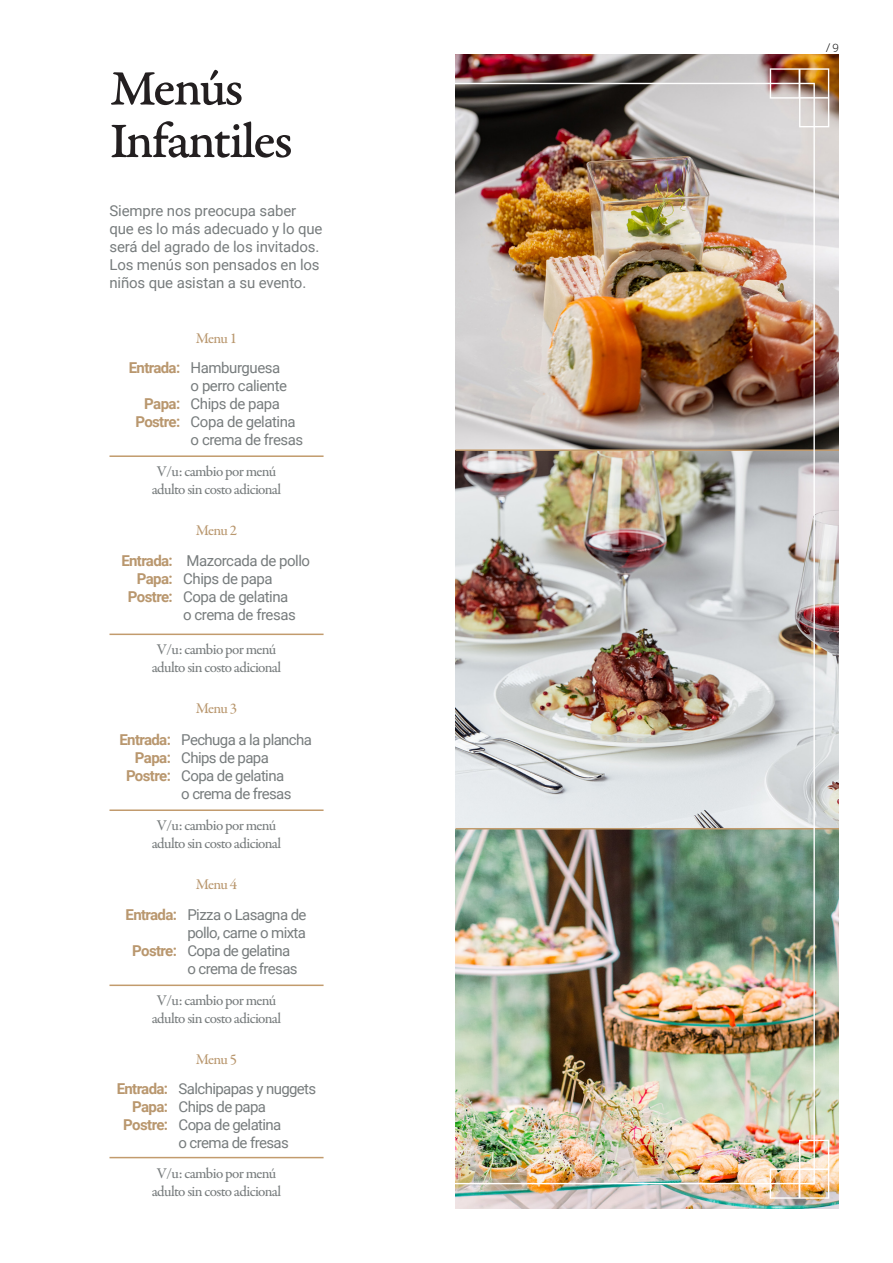
<style>
.page{position:relative;width:893px;height:1263px;background:#fff}
.page>*{position:absolute;margin:0;border:0;box-sizing:border-box;transform-origin:0 0}
.Titulo_G1_1{font:52.5px "Garamond Premr Pro Med Capt";letter-spacing:-.04em;color:#231f20}
.Texto_T2_1{font:15px/18px "Roboto";letter-spacing:-.03em;color:#777c7d}
.Titulo_P2_1{font:500 15px/18px "Garamond Premr Pro";letter-spacing:-.04em;color:#777c7d;text-align:center}
.Texto_T2_1-2{font:15px/18px "Roboto";letter-spacing:-.01em;color:#777c7d}
.Texto_T4_1{font:700 15px "Roboto";letter-spacing:-.045em;color:#b9976e}
.Texto_T1_1{font:500 15px "Garamond Premr Pro";letter-spacing:-.055em;color:#b9976e}
.t1{font:300 12px "Syabil";color:#000001}
</style>
<div class="page">
<img style="left:455px;top:54px;width:384px;height:395px">
<svg style="left:829px;top:451px;width:10px;height:377px;background:#c9c0c0"></svg>
<img style="left:455px;top:829px;width:384px;height:380px">
<hr style="left:455px;top:449px;width:384px;height:2px;background:#c29b6d">
<hr style="left:455px;top:828px;width:384px;height:1px;background:#c29b6d">
<img style="left:455px;top:68px;width:374px;height:1131px">
<hr style="left:109px;top:455px;width:215px;height:2px;background:#c29b6d">
<hr style="left:109px;top:809px;width:215px;height:2px;background:#c29b6d">
<hr style="left:109px;top:633px;width:215px;height:2px;background:#c29b6d">
<hr style="left:109px;top:984px;width:215px;height:2px;background:#c29b6d">
<hr style="left:109px;top:1157px;width:215px;height:1px;background:#c29b6d">
<p class="Titulo_G1_1" style="left:109px;top:56px;width:136px">Menús</p>
<p class="Titulo_G1_1" style="left:109px;top:109px;width:185px">Infantiles</p>
<p class="Texto_T2_1-2" style="left:109px;top:201px;width:215px">Siempre nos preocupa saber que es lo más adecuado y lo que será del agrado de los invitados.<br>Los menús son pensados en los niños que asistan a su evento.</p>
<p class="Texto_T1_1" style="left:196px;top:329px;width:43px">Menu 1</p>
<p class="Texto_T4_1" style="left:129px;top:358px;width:53px">Entrada:</p>
<p class="Texto_T4_1" style="left:144px;top:394px;width:37px">Papa:</p>
<p class="Texto_T4_1" style="left:135px;top:412px;width:46px">Postre:</p>
<p class="Titulo_P2_1" style="left:152px;top:463px;width:131px">V/u: cambio por menú adulto sin costo adicional</p>
<p class="Texto_T2_1" style="left:191px;top:359px;width:91px">Hamburguesa</p>
<p class="Texto_T2_1" style="left:191px;top:377px;width:98px">o perro caliente</p>
<p class="Texto_T2_1" style="left:191px;top:395px;width:91px">Chips de papa</p>
<p class="Texto_T2_1" style="left:191px;top:413px;width:107px">Copa de gelatina</p>
<p class="Texto_T2_1" style="left:191px;top:431px;width:114px">o crema de fresas</p>
<p class="Texto_T4_1" style="left:121px;top:551px;width:53px">Entrada:</p>
<p class="Texto_T4_1" style="left:137px;top:569px;width:37px">Papa:</p>
<p class="Texto_T4_1" style="left:128px;top:587px;width:46px">Postre:</p>
<p class="Texto_T1_1" style="left:196px;top:521px;width:43px">Menu 2</p>
<p class="Texto_T2_1" style="left:186px;top:552px;width:125px">Mazorcada de pollo</p>
<p class="Texto_T2_1" style="left:183px;top:570px;width:91px">Chips de papa</p>
<p class="Texto_T2_1" style="left:183px;top:588px;width:107px">Copa de gelatina</p>
<p class="Texto_T2_1" style="left:183px;top:606px;width:114px">o crema de fresas</p>
<p class="Titulo_P2_1" style="left:152px;top:641px;width:131px">V/u: cambio por menú adulto sin costo adicional</p>
<p class="Texto_T4_1" style="left:119px;top:729px;width:53px">Entrada:</p>
<p class="Texto_T4_1" style="left:135px;top:747px;width:37px">Papa:</p>
<p class="Texto_T4_1" style="left:126px;top:765px;width:46px">Postre:</p>
<p class="Texto_T1_1" style="left:196px;top:699px;width:43px">Menu 3</p>
<p class="Texto_T2_1" style="left:181px;top:730px;width:132px">Pechuga a la plancha</p>
<p class="Texto_T2_1" style="left:181px;top:748px;width:89px">Chips de papa</p>
<p class="Texto_T2_1" style="left:181px;top:766px;width:104px">Copa de gelatina</p>
<p class="Texto_T2_1" style="left:181px;top:784px;width:112px">o crema de fresas</p>
<p class="Titulo_P2_1" style="left:152px;top:817px;width:131px">V/u: cambio por menú adulto sin costo adicional</p>
<p class="Texto_T4_1" style="left:126px;top:904px;width:53px">Entrada:</p>
<p class="Texto_T4_1" style="left:132px;top:940px;width:46px">Postre:</p>
<p class="Texto_T1_1" style="left:196px;top:875px;width:43px">Menu 4</p>
<p class="Texto_T2_1" style="left:187px;top:905px;width:121px">Pizza o Lasagna de pollo, carne o mixta</p>
<p class="Texto_T2_1" style="left:187px;top:941px;width:104px">Copa de gelatina</p>
<p class="Texto_T2_1" style="left:187px;top:959px;width:112px">o crema de fresas</p>
<p class="Titulo_P2_1" style="left:152px;top:992px;width:131px">V/u: cambio por menú adulto sin costo adicional</p>
<p class="Texto_T4_1" style="left:117px;top:1078px;width:53px">Entrada:</p>
<p class="Texto_T4_1" style="left:132px;top:1096px;width:37px">Papa:</p>
<p class="Texto_T4_1" style="left:123px;top:1114px;width:46px">Postre:</p>
<p class="Texto_T1_1" style="left:196px;top:1050px;width:43px">Menu 5</p>
<p class="Texto_T2_1" style="left:179px;top:1079px;width:139px">Salchipapas y nuggets</p>
<p class="Texto_T2_1" style="left:179px;top:1097px;width:89px">Chips de papa</p>
<p class="Texto_T2_1" style="left:179px;top:1115px;width:104px">Copa de gelatina</p>
<p class="Texto_T2_1" style="left:179px;top:1133px;width:112px">o crema de fresas</p>
<p class="Titulo_P2_1" style="left:152px;top:1164px;width:131px">V/u: cambio por menú adulto sin costo adicional</p>
<p class="t1" style="left:826px;top:40px;width:15px">/ 9</p>
</div>
